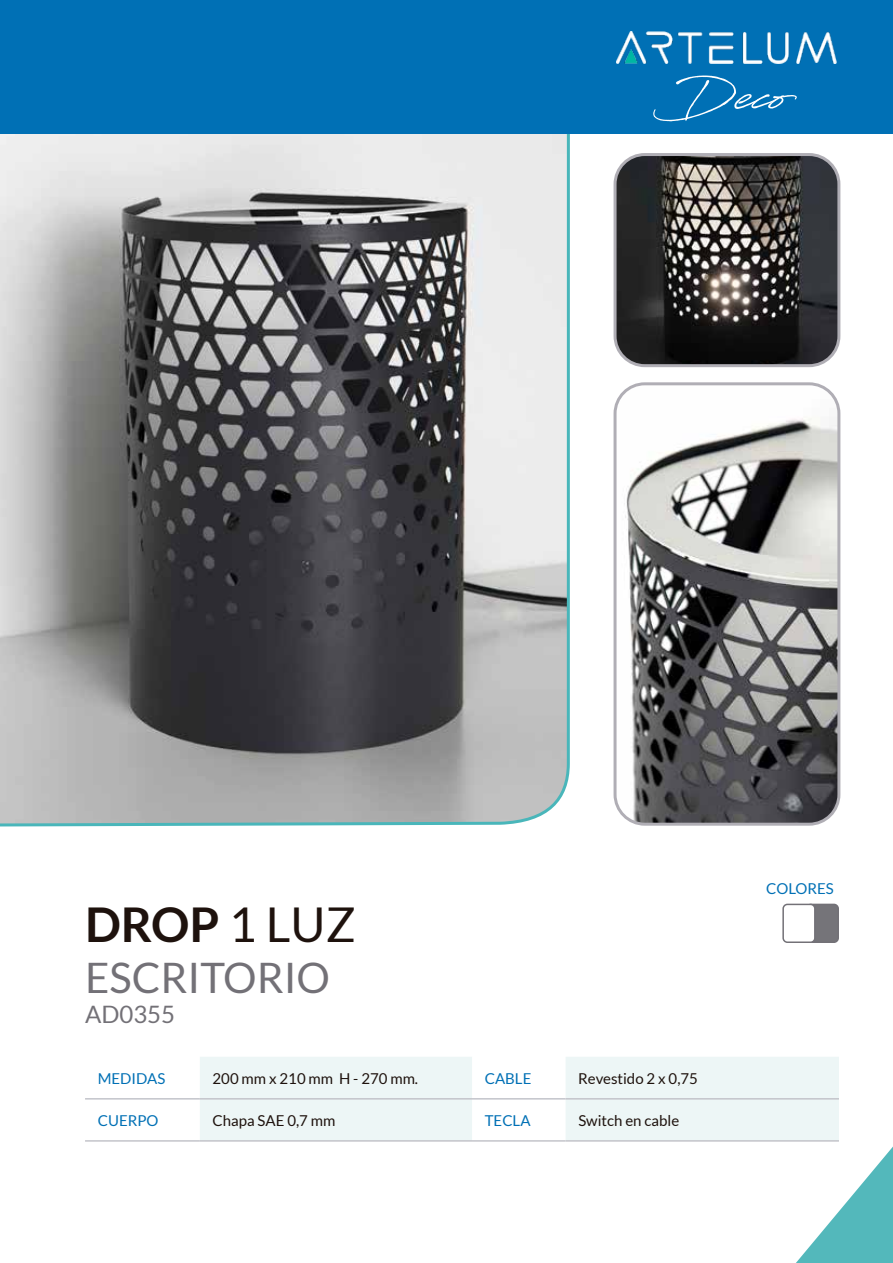
<style>
.page{position:relative;width:893px;height:1263px;background:#fff}
.page>*{position:absolute;margin:0;border:0;box-sizing:border-box;transform-origin:0 0}
.t1{font:52.5px "Antro Vectra Bolder";color:#fff}
.t2{font:700 48px "Lato";color:#1e120d}
.t3{font:42px "Lato";color:#737177}
.t4{font:24px "Lato";color:#737177}
.t5{font:15px "Lato";color:#1e120d}
.t6{font:15px "Lato";color:#0070b5}
.s1{font-weight:400}
</style>
<div class="page">
<svg style="left:796px;top:1146px;width:97px;height:117px"></svg>
<img style="left:617px;top:386px;width:219px;height:436px">
<div style="left:613px;top:382px;width:227px;height:444px;border:3px solid #b0aeb5;border-radius:30px"></div>
<img style="left:617px;top:157px;width:222px;height:208px">
<div style="left:613px;top:153px;width:227px;height:214px;border:3px solid #b0aeb5;border-radius:30px"></div>
<svg style="left:200px;top:1057px;width:639px;height:83px;fill:#edf6f6"></svg>
<hr style="left:85px;top:1098px;width:115px;height:1px;background:#c3c4ca">
<hr style="left:200px;top:1098px;width:272px;height:1px;background:#c3c4ca">
<hr style="left:472px;top:1098px;width:94px;height:1px;background:#c3c4ca">
<hr style="left:566px;top:1098px;width:273px;height:1px;background:#c3c4ca">
<hr style="left:85px;top:1140px;width:115px;height:2px;background:#c3c4ca">
<hr style="left:200px;top:1140px;width:272px;height:2px;background:#c3c4ca">
<hr style="left:472px;top:1140px;width:94px;height:2px;background:#c3c4ca">
<hr style="left:566px;top:1140px;width:273px;height:2px;background:#c3c4ca">
<svg style="left:0;top:133px;width:578px;height:694px"></svg>
<div style="left:0;top:0;width:893px;height:133px;background:#0070b5"></div>
<img style="left:616px;top:31px;width:220px;height:32px">
<div style="left:807px;top:904px;width:31px;height:38px;background:#757479;border-radius:4px"></div>
<div style="left:806px;top:904px;width:33px;height:39px;border:2px solid #737177;border-radius:4px"></div>
<div style="left:783px;top:904px;width:32px;height:38px;background:#fff;border-radius:4px"></div>
<div style="left:782px;top:904px;width:34px;height:39px;border:2px solid #737177;border-radius:4px"></div>
<h1 class="t1" style="left:659px;top:58px;width:133px">Deco</h1>
<h2 class="t2" style="left:85px;top:897px;width:272px">DROP <span class="s1">1 LUZ</span></h2>
<h3 class="t3" style="left:85px;top:954px;width:247px">ESCRITORIO</h3>
<h3 class="t4" style="left:85px;top:1001px;width:92px">AD0355</h3>
<p class="t6" style="left:98px;top:1070px;width:69px">MEDIDAS</p>
<p class="t5" style="left:213px;top:1070px;width:207px">200 mm x 210 mm H - 270 mm.</p>
<p class="t6" style="left:485px;top:1070px;width:48px">CABLE</p>
<p class="t5" style="left:578px;top:1070px;width:121px">Revestido 2 x 0,75</p>
<p class="t6" style="left:98px;top:1112px;width:62px">CUERPO</p>
<p class="t5" style="left:213px;top:1112px;width:124px">Chapa SAE 0,7 mm</p>
<p class="t6" style="left:485px;top:1112px;width:47px">TECLA</p>
<p class="t5" style="left:578px;top:1112px;width:102px">Switch en cable</p>
<p class="t6" style="left:766px;top:880px;width:69px">COLORES</p>
</div>
